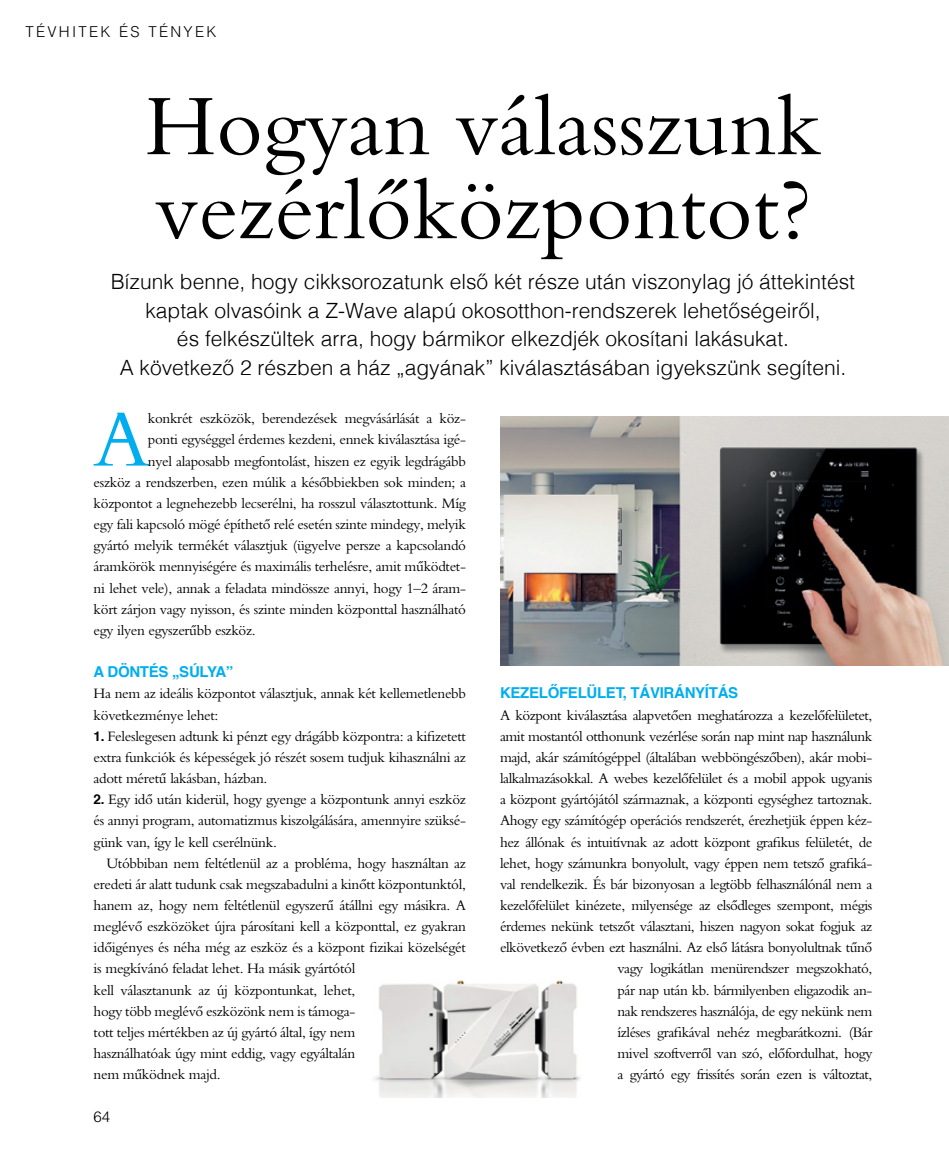
<style>
.page{position:relative;width:949px;height:1170px;background:#fff}
.page>*{position:absolute;margin:0;border:0;box-sizing:border-box;transform-origin:0 0}
.t1{font:90px/84px "V Bembo";color:#000}
.t2{font:82.95px "V Bembo";color:#00aeef}
.t3{font:300 21px/28.5px "Helvetica";color:#000;text-align:center}
.t4{font:15px/21.1px "V Bembo";letter-spacing:-.02em;color:#000}
.t5{font:700 15px "Helvetica";letter-spacing:-.02em;color:#00aeef}
.t6{font:300 15px "H Helvetica";letter-spacing:.15em;color:#000}
.s1{font-family:"Helvetica";font-weight:700;font-size:13.5px}
</style>
<div class="page">
<img style="left:374px;top:980px;width:206px;height:117px">
<img style="left:500px;top:416px;width:448px;height:249px">
<p class="t6" style="left:26px;top:23px;width:192px">TÉVHITEK ÉS TÉNYEK</p>
<h1 class="t1" style="left:145px;top:82px;width:677px">Hogyan válasszunk vezérlőközpontot?</h1>
<p class="t3" style="left:111px;top:266px;width:745px">Bízunk benne, hogy cikksorozatunk első két része után viszonylag jó áttekintést kaptak olvasóink a Z-Wave alapú okosotthon-rendszerek lehetőségeiről,<br>és felkészültek arra, hogy bármikor elkezdjék okosítani lakásukat.<br>A következő 2 részben a ház „agyának” kiválasztásában igyekszünk segíteni.</p>
<h2 class="t2" style="left:93px;top:391px;width:58px">A</h2>
<p class="t4" style="left:148px;top:407px;width:319px">konkrét eszközök, berendezések megvásárlását a köz-</p>
<p class="t4" style="left:148px;top:429px;width:319px">ponti egységgel érdemes kezdeni, ennek kiválasztása igé-</p>
<p class="t4" style="left:148px;top:450px;width:319px">nyel alaposabb megfontolást, hiszen ez egyik legdrágább</p>
<p class="t4" style="left:94px;top:471px;width:374px">eszköz a rendszerben, ezen múlik a későbbiekben sok minden; a</p>
<p class="t4" style="left:94px;top:492px;width:374px">központot a legnehezebb lecserélni, ha rosszul választottunk. Míg</p>
<p class="t4" style="left:94px;top:513px;width:374px">egy fali kapcsoló mögé építhető relé esetén szinte mindegy, melyik</p>
<p class="t4" style="left:94px;top:534px;width:374px">gyártó melyik termékét választjuk (ügyelve persze a kapcsolandó</p>
<p class="t4" style="left:94px;top:556px;width:374px">áramkörök mennyiségére és maximális terhelésre, amit működtet-</p>
<p class="t4" style="left:94px;top:577px;width:374px">ni lehet vele), annak a feladata mindössze annyi, hogy 1–2 áram-</p>
<p class="t4" style="left:94px;top:598px;width:374px">kört zárjon vagy nyisson, és szinte minden központtal használható</p>
<p class="t4" style="left:94px;top:619px;width:164px">egy ilyen egyszerűbb eszköz.</p>
<p class="t5" style="left:94px;top:659px;width:141px">A DÖNTÉS „SÚLYA”</p>
<p class="t4" style="left:94px;top:682px;width:374px">Ha nem az ideális központot választjuk, annak két kellemetlenebb következménye lehet:</p>
<p class="t4" style="left:94px;top:725px;width:374px;text-align:justify"><span class="s1">1.</span> Feleslegesen adtunk ki pénzt egy drágább központra: a kifizetett extra funkciók és képességek jó részét sosem tudjuk kihasználni az adott méretű lakásban, házban.</p>
<p class="t4" style="left:94px;top:788px;width:374px;text-align:justify"><span class="s1">2.</span> Egy idő után kiderül, hogy gyenge a központunk annyi eszköz és annyi program, automatizmus kiszolgálására, amennyire szüksé&shy;günk van, így le kell cserélnünk.</p>
<p class="t4" style="left:94px;top:852px;width:374px;text-indent:13px">Utóbbiban nem feltétlenül az a probléma, hogy használtan az eredeti ár alatt tudunk csak megszabadulni a kinőtt központunktól, hanem az, hogy nem feltétlenül egyszerű átállni egy másikra. A meglévő eszközöket újra párosítani kell a központtal, ez gyakran időigényes és néha még az eszköz és a központ fizikai közelségét is megkívánó feladat lehet. Ha másik gyártótól<br>kell választanunk az új központunkat, lehet,<br>hogy több meglévő eszközönk nem is támoga-<br>tott teljes mértékben az új gyártó által, így nem<br>használhatóak úgy mint eddig, vagy egyáltalán<br>nem működnek majd.</p>
<p class="t6" style="left:94px;top:1106px;width:18px">64</p>
<p class="t5" style="left:500px;top:681px;width:240px">KEZELŐFELÜLET, TÁVIRÁNYÍTÁS</p>
<p class="t4" style="left:500px;top:704px;width:374px;text-align:right">A központ kiválasztása alapvetően meghatározza a kezelőfelületet, amit mostantól otthonunk vezérlése során nap mint nap használunk majd, akár számítógéppel (általában webböngészőben), akár mobi&shy;lalkalmazásokkal. A webes kezelőfelület és a mobil appok ugyanis a központ gyártójától származnak, a központi egységhez tartoznak.<br>Ahogy egy számítógép operációs rendszerét, érezhetjük éppen kéz&shy;hez állónak és intuitívnak az adott központ grafikus felületét, de lehet, hogy számunkra bonyolult, vagy éppen nem tetsző grafiká&shy;val rendelkezik. És bár bizonyosan a legtöbb felhasználónál nem a kezelőfelület kinézete, milyensége az elsődleges szempont, mégis érdemes nekünk tetszőt választani, hiszen nagyon sokat fogjuk az elkövetkező évben ezt használni. Az első látásra bonyolultnak tűnő vagy logikátlan menürendszer megszokható,<br>pár nap után kb. bármilyenben eligazodik an-<br>nak rendszeres használója, de egy nekünk nem<br>ízléses grafikával nehéz megbarátkozni. (Bár<br>mivel szoftverről van szó, előfordulhat, hogy<br>a gyártó egy frissítés során ezen is változtat,</p>
</div>
